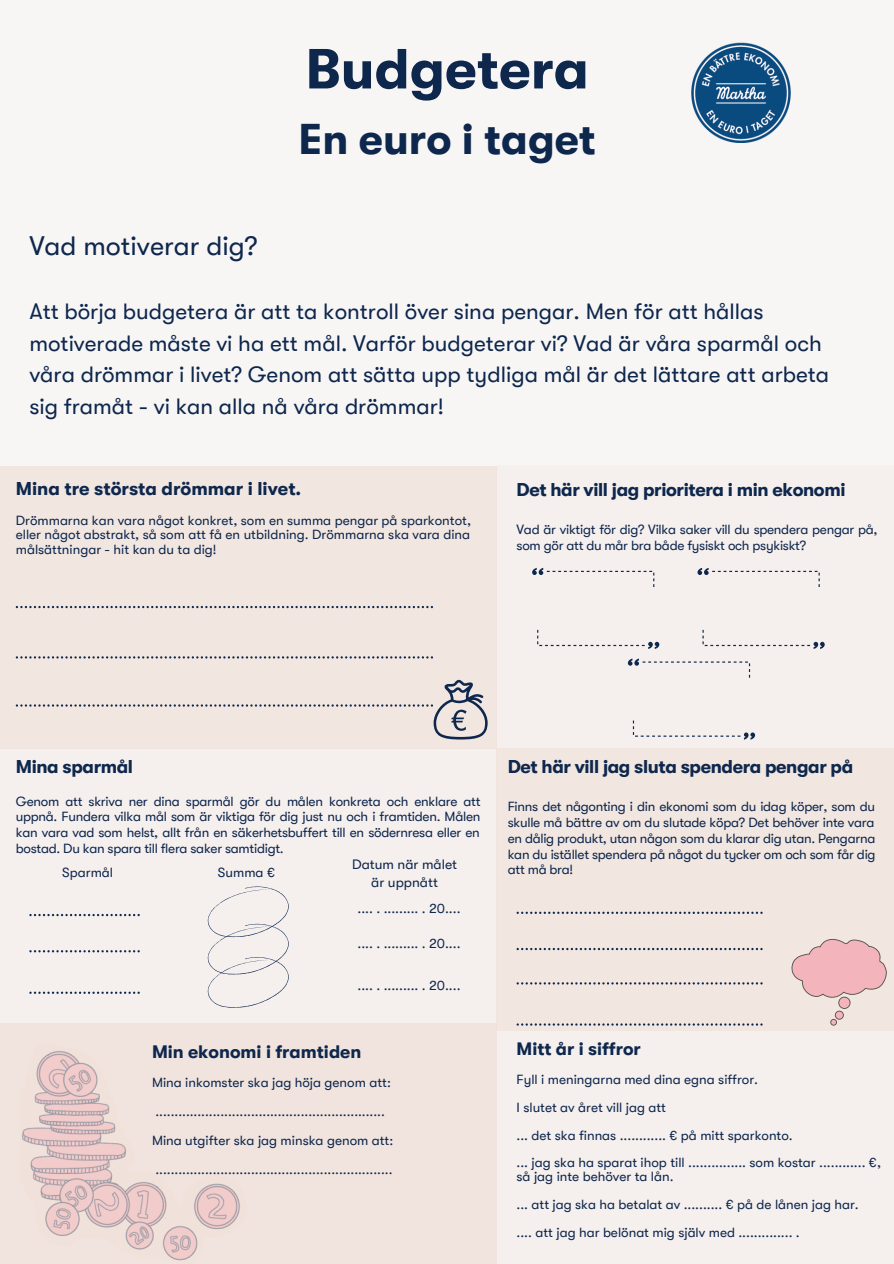
<style>
.page{position:relative;width:894px;height:1264px;background:#fff}
.page>*{position:absolute;margin:0;border:0;box-sizing:border-box;transform-origin:0 0}
.t1{font:700 56.4px "GT Walsheim";color:#0e274d}
.t2{font:700 42.9px "GT Walsheim";color:#0e274d}
.t3{font:27px "GT Walsheim";color:#0e274d}
.t4{font:22.5px/31.5px "GT Walsheim";color:#0e274d}
.t5{font:700 18.45px "GT Walsheim";letter-spacing:-.02em;color:#0e274d}
.t6{font:700 18.45px "GT Walsheim";color:#0e274d}
.t7{font:700 18px "GT Walsheim";color:#0e274d}
.t8{font:13.8px "GT Walsheim";color:#0e274d}
.t9{font:13.5px/15.8px "GT Walsheim";color:#0e274d;text-align:justify}
.t10{font:13.5px/15.8px "GT Walsheim";letter-spacing:-.02em;color:#0e274d}
.t11{font:13.35px "GT Walsheim";color:#0e274d}
</style>
<div class="page">
<div style="left:0;top:0;width:893px;height:1263px;background:#f8f6f5"></div>
<img style="left:691px;top:42px;width:99px;height:100px">
<div style="left:0;top:466px;width:497px;height:282px;background:#f0e1da"></div>
<svg style="left:16px;top:606px;width:417px;height:2px"></svg>
<svg style="left:16px;top:656px;width:417px;height:2px"></svg>
<div style="left:496px;top:748px;width:397px;height:283px;background:#f0e1da"></div>
<div style="left:496px;top:464px;width:397px;height:283px;background:#f5efed"></div>
<div style="left:0;top:748px;width:497px;height:283px;background:#f5efed"></div>
<svg style="left:532px;top:568px;width:122px;height:19px"></svg>
<svg style="left:537px;top:630px;width:122px;height:19px"></svg>
<svg style="left:697px;top:568px;width:122px;height:19px"></svg>
<svg style="left:702px;top:630px;width:122px;height:19px"></svg>
<svg style="left:627px;top:658px;width:122px;height:19px"></svg>
<svg style="left:632px;top:720px;width:122px;height:19px"></svg>
<svg style="left:0;top:1030px;width:497px;height:233px;background:#edded9"></svg>
<svg style="left:791px;top:938px;width:95px;height:87px"></svg>
<svg style="left:516px;top:911px;width:246px;height:2px"></svg>
<svg style="left:516px;top:947px;width:246px;height:3px"></svg>
<svg style="left:516px;top:982px;width:246px;height:2px"></svg>
<svg style="left:516px;top:1023px;width:246px;height:2px"></svg>
<svg style="left:29px;top:914px;width:111px;height:2px"></svg>
<svg style="left:29px;top:950px;width:111px;height:2px"></svg>
<svg style="left:29px;top:991px;width:111px;height:2px"></svg>
<svg style="left:16px;top:680px;width:471px;height:59px"></svg>
<svg style="left:208px;top:886px;width:81px;height:122px"></svg>
<p class="t3" style="left:29px;top:230px;width:229px">Vad motiverar dig?</p>
<p class="t1" style="left:305px;top:38px;width:285px">Budgetera</p>
<p class="t2" style="left:298px;top:115px;width:298px">En euro i taget</p>
<p class="t4" style="left:29px;top:296px;width:801px">Att börja budgetera är att ta kontroll över sina pengar. Men för att hållas motiverade måste vi ha ett mål. Varför budgeterar vi? Vad är våra sparmål och våra drömmar i livet? Genom att sätta upp tydliga mål är det lättare att arbeta sig framåt - vi kan alla nå våra drömmar!</p>
<p class="t6" style="left:16px;top:478px;width:287px">Mina tre största drömmar i livet.</p>
<p class="t9" style="left:16px;top:513px;width:456px;line-height:14.4px">Drömmarna kan vara något konkret, som en summa pengar på sparkontot, eller något abstrakt, så som att få en utbildning. Drömmarna ska vara dina målsättningar - hit kan du ta dig!</p>
<p class="t5" style="left:516px;top:479px;width:330px">Det här vill jag prioritera i min ekonomi</p>
<p class="t10" style="left:516px;top:521px;width:362px">Vad är viktigt för dig? Vilka saker vill du spendera pengar på, som gör att du mår bra både fysiskt och psykiskt?</p>
<p class="t5" style="left:16px;top:756px;width:119px">Mina sparmål</p>
<p class="t9" style="left:16px;top:793px;width:466px">Genom att skriva ner dina sparmål gör du målen konkreta och enklare att uppnå. Fundera vilka mål som är viktiga för dig just nu och i framtiden. Målen kan vara vad som helst, allt från en säkerhetsbuffert till en södernresa eller en bostad. Du kan spara till flera saker samtidigt.</p>
<p class="t9" style="left:62px;top:865px;width:52px">Sparmål</p>
<p class="t9" style="left:218px;top:865px;width:59px">Summa €</p>
<p class="t8" style="left:352px;top:856px;width:106px">Datum när målet</p>
<p class="t8" style="left:371px;top:874px;width:68px">är uppnått</p>
<p class="t9" style="left:357px;top:900px;width:105px">.... . ......... . 20....</p>
<p class="t9" style="left:357px;top:935px;width:105px">.... . ......... . 20....</p>
<p class="t9" style="left:357px;top:977px;width:105px">.... . ......... . 20....</p>
<p class="t7" style="left:152px;top:1042px;width:211px">Min ekonomi i framtiden</p>
<p class="t9" style="left:152px;top:1074px;width:240px">Mina inkomster ska jag höja genom att:</p>
<p class="t11" style="left:155px;top:1104px;width:231px">............................................................</p>
<p class="t9" style="left:152px;top:1132px;width:243px">Mina utgifter ska jag minska genom att:</p>
<p class="t11" style="left:155px;top:1162px;width:238px">..............................................................</p>
<p class="t5" style="left:507px;top:756px;width:347px">Det här vill jag sluta spendera pengar på</p>
<p class="t9" style="left:507px;top:799px;width:369px">Finns det någonting i din ekonomi som du idag köper, som du skulle må bättre av om du slutade köpa? Det behöver inte vara en dålig produkt, utan någon som du klarar dig utan. Pengarna kan du istället spendera på något du tycker om och som får dig att må bra!</p>
<p class="t7" style="left:516px;top:1038px;width:126px">Mitt år i siffror</p>
<p class="t9" style="left:516px;top:1071px;width:243px">Fyll i meningarna med dina egna siffror.</p>
<p class="t9" style="left:516px;top:1099px;width:151px">I slutet av året vill jag att</p>
<p class="t9" style="left:516px;top:1127px;width:277px">... det ska finnas ............ € på mitt sparkonto.</p>
<p class="t9" style="left:516px;top:1154px;width:366px">... jag ska ha sparat ihop till ............... som kostar ............ €,</p>
<p class="t9" style="left:516px;top:1168px;width:158px">så jag inte behöver ta lån.</p>
<p class="t9" style="left:516px;top:1196px;width:343px">... att jag ska ha betalat av .......... € på de lånen jag har.</p>
<p class="t9" style="left:516px;top:1224px;width:284px">.... att jag har belönat mig själv med .............. .</p>
</div>
